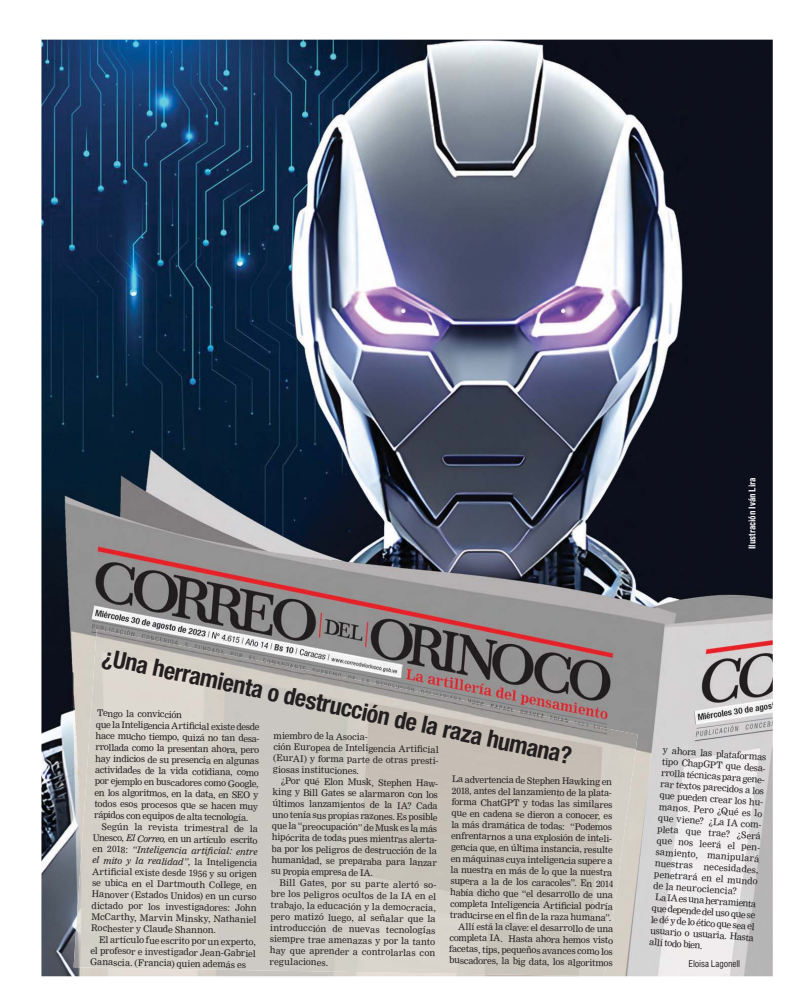
<style>
.page{position:relative;width:808px;height:1007px;background:#fff}
.page>*{position:absolute;margin:0;border:0;box-sizing:border-box;transform-origin:0 0}
.t1{font:700 condensed 24px "Helvetica Neue";color:#231f20}
.t2{font:9px/11.3px "Nimrod MT Std";color:#231f20}
.t3{font:700 condensed 9px "Helvetica";letter-spacing:-.01em;color:#fff}
.t4{font:condensed 9px "Helvetica";letter-spacing:-.015em;color:#231f20}
.s1{font-style:italic}
</style>
<div class="page">
<img style="left:41px;top:40px;width:732px;height:936px">
<img style="left:74px;top:629px;width:232px;height:347px">
<img style="left:306px;top:663px;width:166px;height:313px">
<img style="left:471px;top:698px;width:167px;height:278px">
<p class="t3" style="left:747px;top:549px;width:73px;rotate:-90deg">Ilustración Iván Lira</p>
<h1 class="t1" style="left:105px;top:647px;width:480px;rotate:12deg">¿Una herramienta o destrucción de la raza humana?</h1>
<p class="t2" style="left:96px;top:708px;width:167px;rotate:1deg">Tengo la convicción<br>que la Inteligencia Artifi cial existe desde hace mucho tiempo, quizá no tan desa&shy;rrollada como la presentan ahora, pero hay indicios de su presencia en algunas actividades de la vida cotidiana, como por ejemplo en buscadores como Google, en los algoritmos, en la data, en SEO y todos esos procesos que se hacen muy rápidos con equipos de alta tecnología.</p>
<p class="t2" style="left:93px;top:821px;width:166px;text-align:justify;text-indent:9px;rotate:1deg">Según la revista trimestral de la Unesco, <span class="s1">El Correo,</span> en un artículo escrito en 2018: <span class="s1">“Inteligencia artifi cial: entre el mito y la realidad”</span>, la Inteligencia Artifi cial existe desde 1956 y su origen se ubica en el Dartmouth College, en Hanover (Estados Unidos) en un curso dictado por los investigadores: John McCarthy, Marvin Minsky, Nathaniel Rochester y Claude Shannon.</p>
<p class="t2" style="left:91px;top:934px;width:167px;text-align:justify;text-indent:9px;rotate:1deg">El artículo fue escrito por un experto, el profesor e investigador Jean-Gabriel Ganascia. (Francia) quien además es</p>
<p class="t2" style="left:274px;top:730px;width:168px;rotate:1deg">miembro de la Asocia-<br>ción Europea de Inteligencia Artifi cial (EurAI) y forma parte de otras presti&shy;giosas instituciones.</p>
<p class="t2" style="left:273px;top:775px;width:168px;text-indent:9px;rotate:1deg">¿Por qué Elon Musk, Stephen Haw&shy;king y Bill Gates se alarmaron con los últimos lanzamientos de la IA? Cada uno tenía sus propias razones. Es posible que la “preocupación” de Musk es la más hipócrita de todas pues mientras alerta&shy;ba por los peligros de destrucción de la humanidad, se preparaba para lanzar su propia empresa de IA.</p>
<p class="t2" style="left:271px;top:877px;width:168px;text-indent:9px;rotate:1deg">Bill Gates, por su parte alertó so&shy;bre los peligros ocultos de la IA en el trabajo, la educación y la democracia, pero matizó luego, al señalar que la introducción de nuevas tecnologías siempre trae amenazas y por la tanto hay que aprender a controlarlas con regulaciones.</p>
<p class="t2" style="left:452px;top:774px;width:161px;rotate:1deg">La advertencia de Stephen Hawking en</p>
<p class="t2" style="left:452px;top:785px;width:163px;rotate:1deg">2018, antes del lanzamiento de la plata-</p>
<p class="t2" style="left:452px;top:796px;width:162px;rotate:1deg">forma ChatGPT y todas las similares</p>
<p class="t2" style="left:452px;top:807px;width:162px;rotate:1deg">que en cadena se dieron a conocer, es</p>
<p class="t2" style="left:451px;top:819px;width:162px;rotate:1deg">la más dramática de todas: “Podemos</p>
<p class="t2" style="left:451px;top:830px;width:164px;rotate:1deg">enfrentarnos a una explosión de inteli-</p>
<p class="t2" style="left:451px;top:841px;width:163px;rotate:1deg">gencia que, en última instancia, resulte</p>
<p class="t2" style="left:451px;top:853px;width:163px;rotate:1deg">en máquinas cuya inteligencia supere a</p>
<p class="t2" style="left:451px;top:864px;width:163px;rotate:1deg">la nuestra en más de lo que la nuestra</p>
<p class="t2" style="left:450px;top:875px;width:164px;rotate:1deg">supera a la de los caracoles”. En 2014</p>
<p class="t2" style="left:450px;top:887px;width:164px;rotate:1deg">había dicho que “el desarrollo de una</p>
<p class="t2" style="left:450px;top:898px;width:164px;rotate:1deg">completa Inteligencia Artifi cial podría</p>
<p class="t2" style="left:450px;top:909px;width:163px;rotate:1deg">traducirse en el fi n de la raza humana”.</p>
<p class="t2" style="left:458px;top:921px;width:157px;rotate:1deg">Allí está la clave: el desarrollo de una</p>
<p class="t2" style="left:450px;top:932px;width:165px;rotate:1deg">completa IA. Hasta ahora hemos visto</p>
<p class="t2" style="left:449px;top:943px;width:165px;rotate:1deg">facetas, tips, pequeños avances como los</p>
<p class="t2" style="left:449px;top:954px;width:165px;rotate:1deg">buscadores, la big data, los algoritmos</p>
<p class="t2" style="left:663px;top:745px;width:105px;rotate:4deg">y ahora las plataformas</p>
<p class="t2" style="left:662px;top:756px;width:107px;rotate:4deg">tipo ChapGPT que desa-</p>
<p class="t2" style="left:662px;top:767px;width:107px;rotate:4deg">rrolla técnicas para gene-</p>
<p class="t2" style="left:661px;top:778px;width:105px;rotate:4deg">rar textos parecidos a los</p>
<p class="t2" style="left:660px;top:790px;width:107px;rotate:4deg">que pueden crear los hu-</p>
<p class="t2" style="left:659px;top:801px;width:105px;rotate:4deg">manos. Pero ¿Qué es lo</p>
<p class="t2" style="left:658px;top:812px;width:107px;rotate:4deg">que viene? ¿La IA com-</p>
<p class="t2" style="left:658px;top:823px;width:105px;rotate:4deg">pleta que trae? ¿Será</p>
<p class="t2" style="left:657px;top:835px;width:107px;rotate:4deg">que nos leerá el pen-</p>
<p class="t2" style="left:656px;top:846px;width:105px;rotate:4deg">samiento, manipulará</p>
<p class="t2" style="left:655px;top:857px;width:105px;rotate:4deg">nuestras necesidades,</p>
<p class="t2" style="left:654px;top:869px;width:105px;rotate:4deg">penetrará en el mundo</p>
<p class="t2" style="left:654px;top:880px;width:85px;rotate:4deg">de la neurociencia?</p>
<p class="t2" style="left:656px;top:891px;width:102px;rotate:4deg">La IA es una herramienta</p>
<p class="t2" style="left:652px;top:902px;width:105px;rotate:4deg">que depende del uso que se</p>
<p class="t2" style="left:651px;top:914px;width:105px;rotate:4deg">le dé y de lo ético que sea el</p>
<p class="t2" style="left:651px;top:925px;width:105px;rotate:4deg">usuario o usuaria. Hasta</p>
<p class="t2" style="left:650px;top:936px;width:55px;rotate:4deg">allí todo bien.</p>
<p class="t4" style="left:689px;top:959px;width:53px">Eloisa Lagonell</p>
</div>
